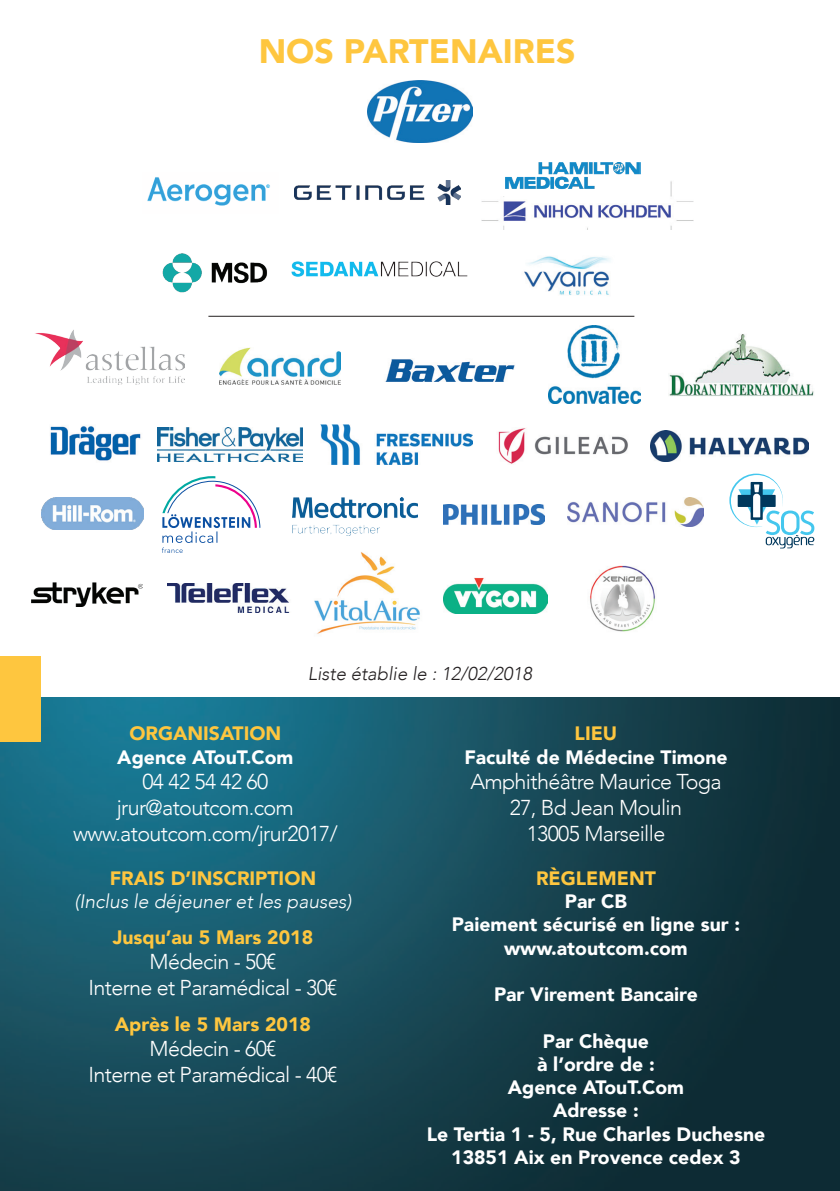
<style>
.page{position:relative;width:840px;height:1191px;background:#fff}
.page>*{position:absolute;margin:0;border:0;box-sizing:border-box;transform-origin:0 0}
.t1{font:900 33.8px "Avenir";color:#fec63f}
.t2{font:300 21.6px/25.8px "Avenir";letter-spacing:-.03em;color:#fff;text-align:center}
.t3{font:900 19.4px/23.2px "Avenir";color:#fff;text-align:center}
.t4{font:900 19.4px "Avenir";color:#fec63f}
.t5{font:italic 300 19.4px "Avenir";color:#fff}
.t6{font:italic 300 18.4px "Avenir";color:#231f20}
</style>
<div class="page">
<img style="left:0;top:697px;width:839px;height:494px">
<img style="left:293px;top:497px;width:124px;height:38px">
<img style="left:498px;top:428px;width:130px;height:36px">
<img style="left:35px;top:330px;width:149px;height:55px">
<img style="left:157px;top:427px;width:145px;height:35px">
<img style="left:367px;top:80px;width:105px;height:62px">
<img style="left:294px;top:180px;width:166px;height:25px">
<img style="left:162px;top:253px;width:105px;height:40px">
<img style="left:219px;top:348px;width:121px;height:36px">
<img style="left:650px;top:430px;width:157px;height:32px">
<img style="left:147px;top:177px;width:123px;height:29px">
<img style="left:291px;top:261px;width:177px;height:16px">
<img style="left:524px;top:256px;width:86px;height:39px">
<img style="left:168px;top:584px;width:122px;height:28px">
<svg style="left:162px;top:476px;width:98px;height:77px"></svg>
<img style="left:481px;top:181px;width:212px;height:49px">
<div style="left:500px;top:155px;width:145px;height:41px;background:#fff"></div>
<img style="left:505px;top:163px;width:135px;height:26px">
<hr style="left:208px;top:316px;width:426px;height:1px;background:#231f20">
<div style="left:0;top:656px;width:40px;height:86px;background:#fec63f"></div>
<img style="left:590px;top:565px;width:65px;height:67px">
<img style="left:548px;top:326px;width:92px;height:77px">
<img style="left:668px;top:334px;width:146px;height:62px">
<img style="left:443px;top:577px;width:104px;height:36px">
<img style="left:41px;top:497px;width:102px;height:33px">
<img style="left:443px;top:504px;width:101px;height:20px">
<img style="left:320px;top:424px;width:152px;height:41px">
<img style="left:385px;top:359px;width:130px;height:23px">
<img style="left:50px;top:426px;width:91px;height:35px">
<img style="left:567px;top:497px;width:136px;height:30px">
<img style="left:32px;top:582px;width:110px;height:24px">
<svg style="left:729px;top:473px;width:84px;height:75px"></svg>
<img style="left:314px;top:552px;width:106px;height:82px">
<h1 class="t1" style="left:258px;top:22px;width:318px">NOS PARTENAIRES</h1>
<p class="t6" style="left:308px;top:663px;width:225px">Liste établie le : 12/02/2018</p>
<p class="t4" style="left:129px;top:717px;width:153px">ORGANISATION</p>
<p class="t3" style="left:117px;top:744px;width:177px">Agence ATouT.Com</p>
<p class="t2" style="left:73px;top:769px;width:266px">04 42 54 42 60 jrur@atoutcom.com www.atoutcom.com/jrur2017/</p>
<p class="t4" style="left:110px;top:861px;width:208px">FRAIS D’INSCRIPTION</p>
<p class="t5" style="left:74px;top:890px;width:278px">(Inclus le déjeuner et les pauses)</p>
<p class="t4" style="left:113px;top:920px;width:202px">Jusqu’au 5 Mars 2018</p>
<p class="t2" style="left:89px;top:949px;width:250px">Médecin - 50€<br>Interne et Paramédical - 30€</p>
<p class="t4" style="left:115px;top:1007px;width:197px">Après le 5 Mars 2018</p>
<p class="t2" style="left:89px;top:1036px;width:250px">Médecin - 60€<br>Interne et Paramédical - 40€</p>
<p class="t4" style="left:574px;top:717px;width:44px">LIEU</p>
<p class="t3" style="left:464px;top:744px;width:265px">Faculté de Médecine Timone</p>
<p class="t2" style="left:470px;top:769px;width:252px">Amphithéâtre Maurice Toga<br>27, Bd Jean Moulin<br>13005 Marseille</p>
<p class="t4" style="left:535px;top:861px;width:121px">RÈGLEMENT</p>
<p class="t3" style="left:451px;top:889px;width:290px">Par CB<br>Paiement sécurisé en ligne sur : www.atoutcom.com</p>
<p class="t3" style="left:493px;top:982px;width:205px">Par Virement Bancaire</p>
<p class="t3" style="left:426px;top:1028px;width:340px">Par Chèque<br>à l’ordre de :<br>Agence ATouT.Com<br>Adresse :<br>Le Tertia 1 - 5, Rue Charles Duchesne<br>13851 Aix en Provence cedex 3</p>
</div>
